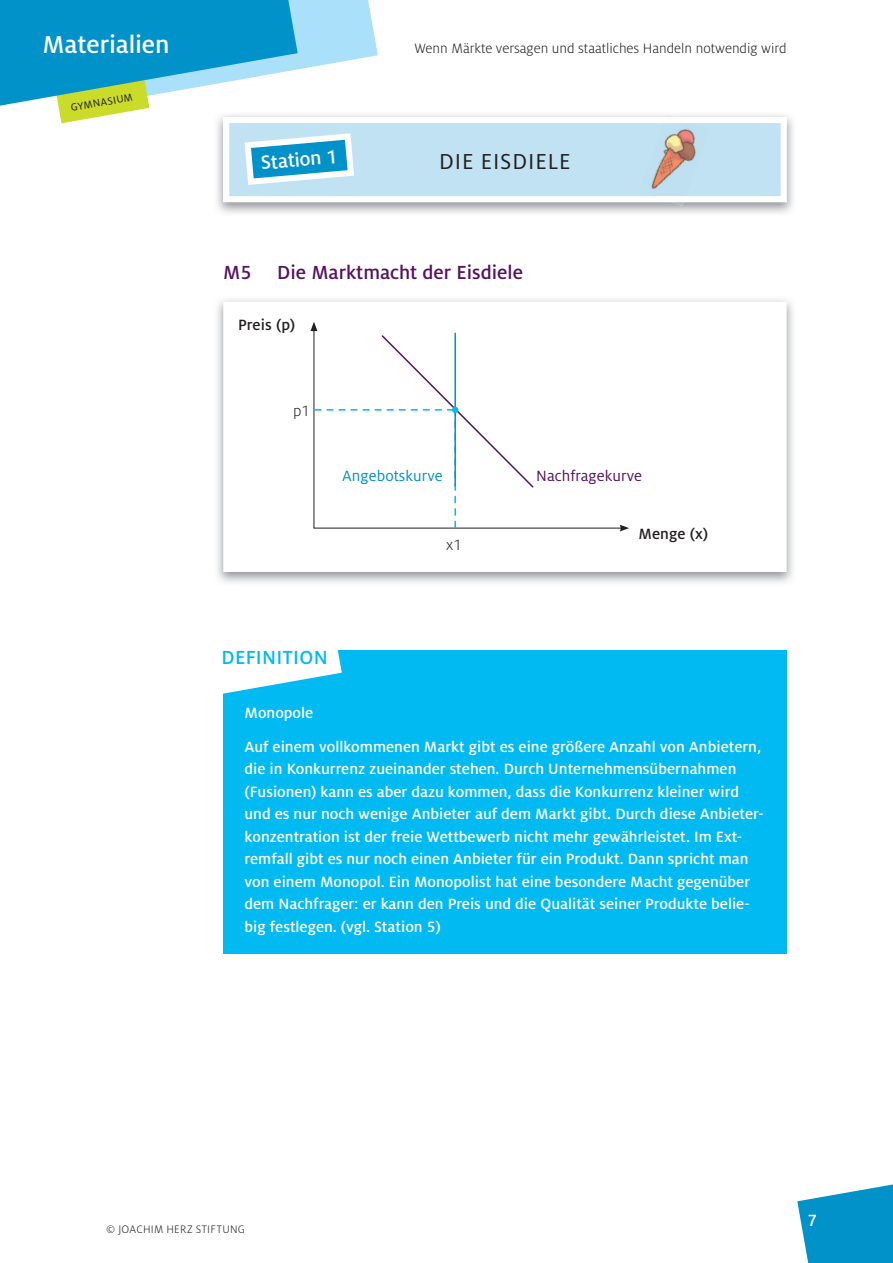
<style>
.page{position:relative;width:893px;height:1263px;background:#fff}
.page>*{position:absolute;margin:0;border:0;box-sizing:border-box;transform-origin:0 0}
.t1{font:500 27px "Milo OT";color:#fff}
.t2{font:24px "Milo OT";letter-spacing:.035em;color:#231f20}
.t3{font:500 21px "Milo OT";color:#56115f}
.t4{font:500 21px "Milo OT";letter-spacing:.015em;color:#00baf1}
.t5{font:500 21px "Milo OT";color:#fff}
.t6{font:500 18px "Milo OT";color:#fff}
.t7{font:500 16.5px/22.5px "Milo OT";color:#fff}
.t8{font:500 16.5px "Milo OT";letter-spacing:.005em;color:#231f20}
.t9{font:16.5px "Milo OT";letter-spacing:.005em;color:#56115f}
.t10{font:16.5px "Milo OT";letter-spacing:.005em;color:#0092c8}
.t11{font:300 16.5px "Milo Pro";color:#231f20}
.t12{font:300 15px "Milo Pro";color:#231f20}
.t13{font:300 12px "Milo Pro";letter-spacing:.025em;color:#231f20}
.t14{font:11.4px "Milo OT";color:#231f20}
</style>
<div class="page">
<svg style="left:797px;top:1184px;width:96px;height:79px"></svg>
<svg style="left:0;top:0;width:378px;height:123px"></svg>
<img style="left:214px;top:112px;width:579px;height:101px">
<svg style="left:223px;top:117px;width:564px;height:85px;fill:#c0e2f2"></svg>
<img style="left:217px;top:299px;width:576px;height:284px">
<div style="left:226px;top:305px;width:558px;height:264px;background:#fff"></div>
<svg style="left:313px;top:524px;width:308px;height:5px"></svg>
<svg style="left:620px;top:525px;width:9px;height:6px"></svg>
<svg style="left:310px;top:322px;width:225px;height:206px"></svg>
<div style="left:223px;top:651px;width:564px;height:303px;background:#00baf1"></div>
<svg style="left:223px;top:650px;width:119px;height:44px"></svg>
<svg style="left:241px;top:130px;width:116px;height:58px"></svg>
<img style="left:666px;top:114px;width:17px;height:92px">
<div style="left:639px;top:123px;width:71px;height:73px;background:#c0e2f2"></div>
<img style="left:655px;top:117px;width:36px;height:85px">
<h1 class="t1" style="left:43px;top:30px;width:129px">Materialien</h1>
<p class="t14" style="left:70px;top:101px;width:64px;rotate:-10deg">GYMNASIUM</p>
<p class="t5" style="left:260px;top:151px;width:78px;rotate:-5deg">station 1</p>
<p class="t12" style="left:414px;top:40px;width:374px">Wenn Märkte versagen und staatliches Handeln notwendig wird</p>
<h2 class="t2" style="left:439px;top:149px;width:133px">DIE EISDIELE</h2>
<p class="t3" style="left:223px;top:261px;width:301px">M5 die Marktmacht der eisdiele</p>
<p class="t8" style="left:238px;top:316px;width:59px">preis (p)</p>
<p class="t11" style="left:293px;top:401px;width:18px">p1</p>
<p class="t10" style="left:342px;top:467px;width:102px">Angebotskurve</p>
<p class="t9" style="left:536px;top:467px;width:107px">Nachfragekurve</p>
<p class="t11" style="left:446px;top:536px;width:17px">x1</p>
<p class="t8" style="left:638px;top:525px;width:71px">Menge (x)</p>
<p class="t4" style="left:222px;top:646px;width:108px">definition</p>
<p class="t7" style="left:244px;top:696px;width:518px;line-height:33.8px">Monopole<br>auf einem vollkommenen Markt gibt es eine größere anzahl von anbietern,</p>
<p class="t7" style="left:244px;top:758px;width:521px">die in konkurrenz zueinander stehen. durch unternehmensübernahmen (fusionen) kann es aber dazu kommen, dass die konkurrenz kleiner wird und es nur noch wenige anbieter auf dem Markt gibt. durch diese anbieter&shy;konzentration ist der freie Wettbewerb nicht mehr gewährleistet. im ext&shy;remfall gibt es nur noch einen anbieter für ein produkt. dann spricht man von einem Monopol. ein Monopolist hat eine besondere Macht gegenüber dem nachfrager: er kann den preis und die Qualität seiner produkte belie&shy;big festlegen. (vgl. station 5)</p>
<p class="t13" style="left:106px;top:1223px;width:140px">© JOACHIM HERZ STIFTUNG</p>
<p class="t6" style="left:808px;top:1211px;width:11px">7</p>
</div>
